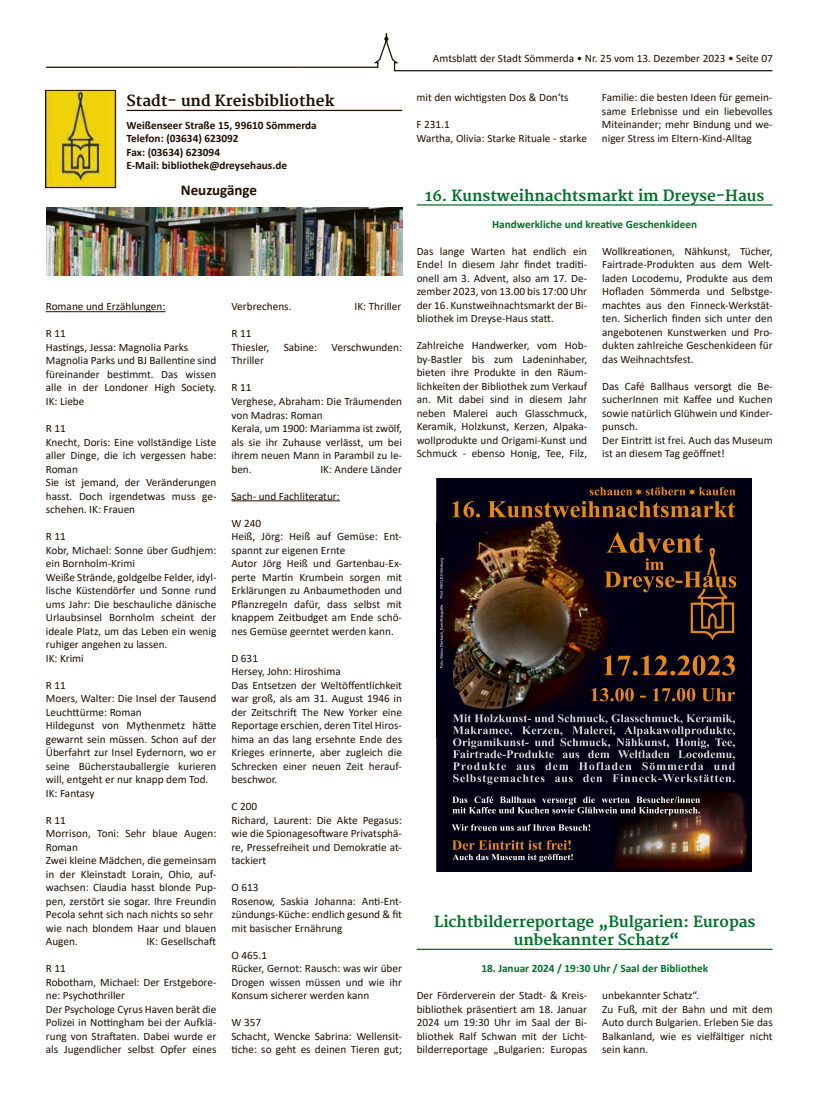
<style>
.page{position:relative;width:833px;height:1117px;background:#fff}
.page>*{position:absolute;margin:0;border:0;box-sizing:border-box;transform-origin:0 0}
.t1{font:700 15px/18px "Merriweather";color:#007027;text-align:center}
.t2{font:700 15px "Merriweather";color:#200e00}
.t3{font:700 15px "Calibri";color:#200e00}
.t4{font:11.25px/13.5px "Calibri";color:#200e00}
.t5{font:700 11.25px/13.5px "Calibri";color:#200e00}
.t6{font:700 11.25px "Calibri";color:#007027}
</style>
<div class="page">
<hr style="left:394px;top:70px;width:378px;height:1px;background:#200e00">
<svg style="left:296px;top:33px;width:104px;height:39px"></svg>
<hr style="left:46px;top:67px;width:251px;height:1px;background:#200e00">
<hr style="left:127px;top:110px;width:275px;height:1px;background:#200e00">
<hr style="left:46px;top:311px;width:119px;height:1px;background:#200e00">
<hr style="left:231px;top:500px;width:109px;height:1px;background:#200e00">
<img style="left:47px;top:92px;width:67px;height:94px">
<div style="left:45px;top:90px;width:71px;height:98px;border:1px solid #200e00"></div>
<img style="left:46px;top:207px;width:356px;height:69px">
<hr style="left:417px;top:204px;width:355px;height:1px;background:#007027">
<hr style="left:417px;top:948px;width:355px;height:1px;background:#007027">
<img style="left:436px;top:478px;width:315px;height:393px">
<svg style="left:440px;top:558px;width:3px;height:109px"></svg>
<svg style="left:603px;top:655px;width:132px;height:20px;background:#4b2c14"></svg>
<svg style="left:452px;top:501px;width:283px;height:16px;background:#502f14"></svg>
<svg style="left:591px;top:687px;width:144px;height:14px;background:#432714"></svg>
<svg style="left:453px;top:714px;width:282px;height:70px;background:#2d2c3b"></svg>
<svg style="left:452px;top:796px;width:248px;height:19px;background:#3b3944"></svg>
<svg style="left:452px;top:824px;width:138px;height:6px"></svg>
<svg style="left:452px;top:840px;width:121px;height:21px;background:#3b2d2a"></svg>
<svg style="left:604px;top:532px;width:132px;height:108px;background:#231413"></svg>
<svg style="left:589px;top:487px;width:146px;height:8px"></svg>
<h1 class="t2" style="left:127px;top:92px;width:209px">Stadt- und Kreisbibliothek</h1>
<p class="t5" style="left:127px;top:118px;width:192px">Weißenseer Straße 15, 99610 Sömmerda<br>Telefon: (03634) 623092<br>Fax: (03634) 623094<br>E-Mail: bibliothek@dreysehaus.de</p>
<h1 class="t3" style="left:181px;top:179px;width:78px">Neuzugänge</h1>
<p class="t4" style="left:46px;top:299px;width:121px">Romane und Erzählungen:</p>
<p class="t4" style="left:46px;top:326px;width:172px">R 11<br>Hastings, Jessa: Magnolia Parks<br>Magnolia Parks und BJ Ballentine sind füreinander bestimmt. Das wissen alle in der Londoner High Society.<br>IK: Liebe</p>
<p class="t4" style="left:46px;top:421px;width:172px">R 11<br>Knecht, Doris: Eine vollständige Liste aller Dinge, die ich vergessen habe:<br>Roman<br>Sie ist jemand, der Veränderungen hasst. Doch irgendetwas muss ge&shy;schehen. IK: Frauen</p>
<p class="t4" style="left:46px;top:529px;width:172px">R 11<br>Kobr, Michael: Sonne über Gudhjem: ein Bornholm-Krimi<br>Weiße Strände, goldgelbe Felder, idyl&shy;lische Küstendörfer und Sonne rund ums Jahr: Die beschauliche dänische<br>Urlaubsinsel Bornholm scheint der ideale Platz, um das Leben ein wenig ruhiger angehen zu lassen.<br>IK: Krimi</p>
<p class="t4" style="left:46px;top:677px;width:172px">R 11<br>Moers, Walter: Die Insel der Tausend<br>Leuchttürme: Roman<br>Hildegunst von Mythenmetz hätte gewarnt sein müssen. Schon auf der<br>Überfahrt zur Insel Eydernorn, wo er seine Bücherstauballergie kurieren will, entgeht er nur knapp dem Tod.<br>IK: Fantasy</p>
<p class="t4" style="left:46px;top:812px;width:172px">R 11<br>Morrison, Toni: Sehr blaue Augen:<br>Roman<br>Zwei kleine Mädchen, die gemeinsam in der Kleinstadt Lorain, Ohio, auf&shy;wachsen: Claudia hasst blonde Pup&shy;pen, zerstört sie sogar. Ihre Freundin<br>Pecola sehnt sich nach nichts so sehr wie nach blondem Haar und blauen<br>Augen.</p>
<p class="t4" style="left:146px;top:934px;width:71px">IK: Gesellschaft</p>
<p class="t4" style="left:46px;top:961px;width:172px">R 11<br>Robotham, Michael: Der Erstgebore&shy;ne: Psychothriller<br>Der Psychologe Cyrus Haven berät die<br>Polizei in Nottingham bei der Aufklä&shy;rung von Straftaten. Dabei wurde er als Jugendlicher selbst Opfer eines</p>
<p class="t4" style="left:231px;top:299px;width:62px">Verbrechens.</p>
<p class="t4" style="left:354px;top:299px;width:48px">IK: Thriller</p>
<p class="t4" style="left:231px;top:326px;width:39px">R 11<br>Thiesler,</p>
<p class="t4" style="left:284px;top:340px;width:35px">Sabine:</p>
<p class="t4" style="left:331px;top:340px;width:72px">Verschwunden:</p>
<p class="t4" style="left:231px;top:353px;width:34px">Thriller</p>
<p class="t4" style="left:231px;top:380px;width:172px">R 11<br>Verghese, Abraham: Die Träumenden von Madras: Roman<br>Kerala, um 1900: Mariamma ist zwölf, als sie ihr Zuhause verlässt, um bei ihrem neuen Mann in Parambil zu le&shy;ben.</p>
<p class="t4" style="left:320px;top:461px;width:83px">IK: Andere Länder</p>
<p class="t4" style="left:231px;top:488px;width:110px">Sach- und Fachliteratur:</p>
<p class="t4" style="left:231px;top:515px;width:172px">W 240<br>Heiß, Jörg: Heiß auf Gemüse: Ent&shy;spannt zur eigenen Ernte<br>Autor Jörg Heiß und Gartenbau-Ex&shy;perte Martin Krumbein sorgen mit<br>Erklärungen zu Anbaumethoden und<br>Pflanzregeln dafür, dass selbst mit knappem Zeitbudget am Ende schö&shy;nes Gemüse geerntet werden kann.</p>
<p class="t4" style="left:231px;top:650px;width:172px">D 631<br>Hersey, John: Hiroshima<br>Das Entsetzen der Weltöffentlichkeit war groß, als am 31. August 1946 in der Zeitschrift The New Yorker eine<br>Reportage erschien, deren Titel Hiros&shy;hima an das lang ersehnte Ende des<br>Krieges erinnerte, aber zugleich die<br>Schrecken einer neuen Zeit herauf&shy;beschwor.</p>
<p class="t4" style="left:231px;top:799px;width:172px">C 200<br>Richard, Laurent: Die Akte Pegasus: wie die Spionagesoftware Privatsphä&shy;re, Pressefreiheit und Demokratie at&shy;tackiert</p>
<p class="t4" style="left:231px;top:880px;width:172px">O 613<br>Rosenow, Saskia Johanna: Anti-Ent&shy;zündungs-Küche: endlich gesund &amp; fit mit basischer Ernährung</p>
<p class="t4" style="left:231px;top:947px;width:172px">O 465.1<br>Rücker, Gernot: Rausch: was wir über<br>Drogen wissen müssen und wie ihr<br>Konsum sicherer werden kann</p>
<p class="t4" style="left:231px;top:1015px;width:172px">W 357<br>Schacht, Wencke Sabrina: Wellensit&shy;tiche: so geht es deinen Tieren gut;</p>
<p class="t4" style="left:433px;top:51px;width:341px">Amtsblatt der Stadt Sömmerda • Nr. 25 vom 13. Dezember 2023 • Seite 07</p>
<p class="t4" style="left:416px;top:90px;width:154px">mit den wichtigsten Dos &amp; Don‘ts</p>
<p class="t4" style="left:416px;top:117px;width:172px">F 231.1<br>Wartha, Olivia: Starke Rituale - starke</p>
<p class="t4" style="left:602px;top:90px;width:172px;text-align:justify">Familie: die besten Ideen für gemein&shy;same Erlebnisse und ein liebevolles Miteinander; mehr Bindung und we&shy;niger Stress im Eltern-Kind-Alltag</p>
<h1 class="t1" style="left:425px;top:187px;width:340px">16. Kunstweihnachtsmarkt im Dreyse-Haus</h1>
<p class="t6" style="left:492px;top:216px;width:206px">Handwerkliche und kreative Geschenkideen</p>
<p class="t4" style="left:417px;top:244px;width:172px;text-align:justify">Das lange Warten hat endlich ein Ende! In diesem Jahr findet traditi&shy;onell am 3. Advent, also am 17. De&shy;zember 2023, von 13.00 bis 17:00 Uhr der 16. Kunstweihnachtsmarkt der Bi&shy;bliothek im Dreyse-Haus statt.</p>
<p class="t4" style="left:417px;top:338px;width:172px;text-align:justify">Zahlreiche Handwerker, vom Hob&shy;by-Bastler bis zum Ladeninhaber, bieten ihre Produkte in den Räum&shy;lichkeiten der Bibliothek zum Verkauf an. Mit dabei sind in diesem Jahr neben Malerei auch Glasschmuck, Keramik, Holzkunst, Kerzen, Alpaka&shy;wollprodukte und Origami-Kunst und Schmuck - ebenso Honig, Tee, Filz,</p>
<p class="t4" style="left:602px;top:244px;width:172px;text-align:justify">Wollkreationen, Nähkunst, Tücher, Fairtrade-Produkten aus dem Welt&shy;laden Locodemu, Produkte aus dem Hofladen Sömmerda und Selbstge&shy;machtes aus den Finneck-Werkstät&shy;ten. Sicherlich finden sich unter den angebotenen Kunstwerken und Pro&shy;dukten zahlreiche Geschenkideen für das Weihnachtsfest.</p>
<p class="t4" style="left:602px;top:379px;width:172px">Das Café Ballhaus versorgt die Be&shy;sucherInnen mit Kaffee und Kuchen sowie natürlich Glühwein und Kinder&shy;punsch.<br>Der Eintritt ist frei. Auch das Museum ist an diesem Tag geöffnet!</p>
<h1 class="t1" style="left:434px;top:913px;width:323px">Lichtbilderreportage „Bulgarien: Europas unbekannter Schatz“</h1>
<p class="t6" style="left:481px;top:960px;width:228px">18. Januar 2024 / 19:30 Uhr / Saal der Bibliothek</p>
<p class="t4" style="left:417px;top:988px;width:172px;text-align:justify">Der Förderverein der Stadt- &amp; Kreis&shy;bibliothek präsentiert am 18. Januar 2024 um 19:30 Uhr im Saal der Bi&shy;bliothek Ralf Schwan mit der Licht&shy;bilderreportage „Bulgarien: Europas</p>
<p class="t4" style="left:602px;top:988px;width:172px">unbekannter Schatz“.<br>Zu Fuß, mit der Bahn und mit dem<br>Auto durch Bulgarien. Erleben Sie das<br>Balkanland, wie es vielfältiger nicht sein kann.</p>
</div>
